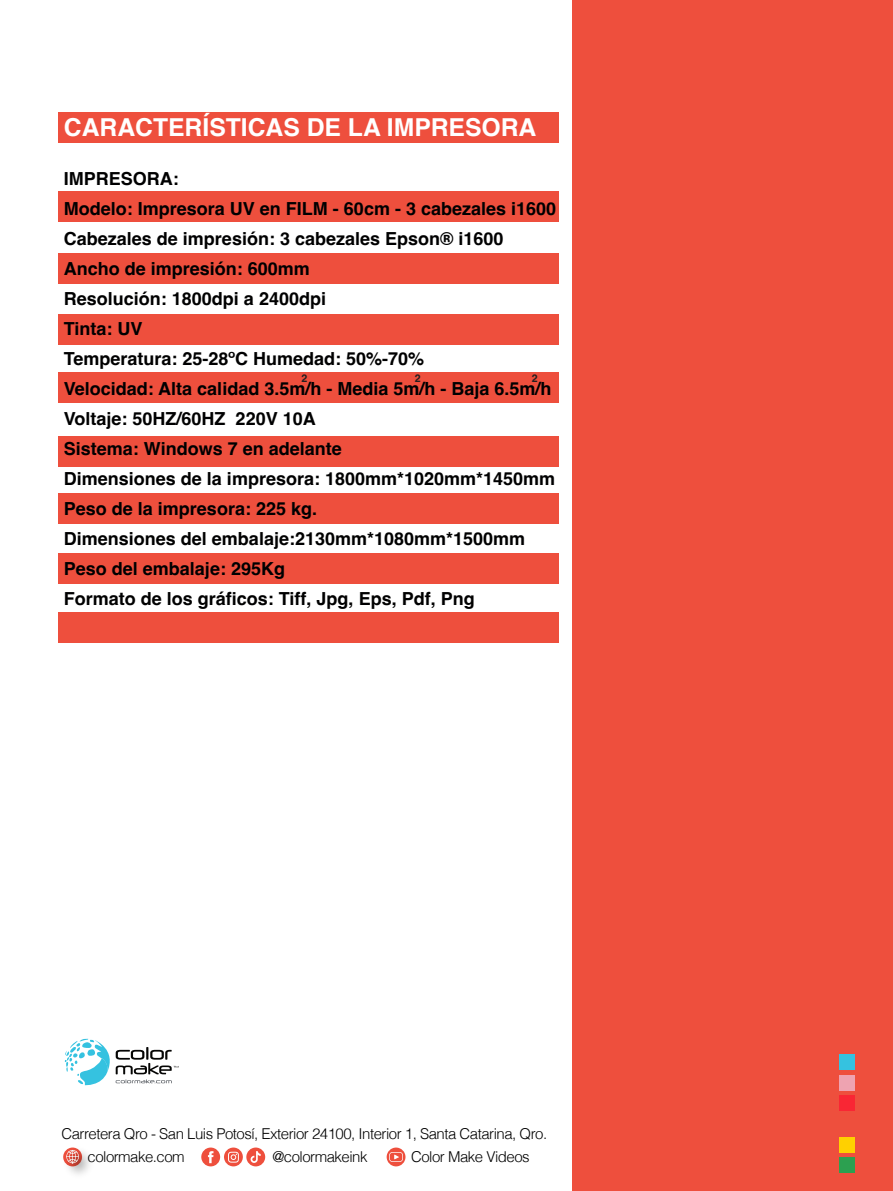
<style>
.page{position:relative;width:893px;height:1191px;background:#fff}
.page>*{position:absolute;margin:0;border:0;box-sizing:border-box;transform-origin:0 0}
.t1{font:700 24.75px "Helvetica";color:#fff}
.t2{font:700 18px/30px "Helvetica";color:#000001}
.t3{font:300 15px/23px "Helvetica";letter-spacing:-.035em;color:#000001}
.t4{font:700 10.65px "Helvetica";color:#231f20}
</style>
<div class="page">
<div style="left:58px;top:191px;width:500px;height:31px;background:#ee4f3d"></div>
<div style="left:58px;top:253px;width:500px;height:31px;background:#ee4f3d"></div>
<div style="left:58px;top:314px;width:500px;height:31px;background:#ee4f3d"></div>
<div style="left:58px;top:372px;width:500px;height:31px;background:#ee4f3d"></div>
<div style="left:58px;top:436px;width:500px;height:31px;background:#ee4f3d"></div>
<div style="left:58px;top:493px;width:500px;height:31px;background:#ee4f3d"></div>
<div style="left:58px;top:553px;width:500px;height:30px;background:#ee4f3d"></div>
<div style="left:58px;top:612px;width:500px;height:31px;background:#ee4f3d"></div>
<svg style="left:64px;top:1038px;width:114px;height:48px"></svg>
<div style="left:573px;top:0;width:320px;height:1191px;background:#ee4f3d"></div>
<div style="left:58px;top:112px;width:500px;height:30px;background:#ee4f3d"></div>
<div style="left:839px;top:1054px;width:15px;height:16px;background:#35c2e0"></div>
<div style="left:839px;top:1074px;width:15px;height:16px;background:#eea3b1"></div>
<div style="left:839px;top:1095px;width:15px;height:16px;background:#f92634"></div>
<div style="left:839px;top:1136px;width:15px;height:16px;background:#ffd000"></div>
<div style="left:839px;top:1157px;width:15px;height:16px;background:#2ca050"></div>
<svg style="left:201px;top:1147px;width:64px;height:19px"></svg>
<svg style="left:387px;top:1147px;width:18px;height:19px"></svg>
<img style="left:63px;top:1147px;width:27px;height:27px">
<svg style="left:66px;top:1149px;width:13px;height:14px"></svg>
<h1 class="t1" style="left:64px;top:112px;width:474px">CARACTERÍSTICAS DE LA IMPRESORA</h1>
<p class="t2" style="left:64px;top:165px;width:494px">IMPRESORA:<br>Modelo: Impresora UV en FILM - 60cm - 3 cabezales i1600<br>Cabezales de impresión: 3 cabezales Epson® i1600<br>Ancho de impresión: 600mm<br>Resolución: 1800dpi a 2400dpi<br>Tinta: UV<br>Temperatura: 25-28ºC Humedad: 50%-70%<br>Velocidad: Alta calidad 3.5m/h - Media 5m/h - Baja 6.5m/h Voltaje: 50HZ/60HZ 220V 10A<br>Sistema: Windows 7 en adelante<br>Dimensiones de la impresora: 1800mm*1020mm*1450mm Peso de la impresora: 225 kg.<br>Dimensiones del embalaje:2130mm*1080mm*1500mm Peso del embalaje: 295Kg<br>Formato de los gráficos: Tiff, Jpg, Eps, Pdf, Png</p>
<p class="t4" style="left:302px;top:372px;width:7px">2</p>
<p class="t4" style="left:415px;top:372px;width:7px">2</p>
<p class="t4" style="left:532px;top:372px;width:7px">2</p>
<p class="t3" style="left:87px;top:1121px;width:461px;text-indent:-26px">Carretera Qro - San Luis Potosí, Exterior 24100, Interior 1, Santa Catarina, Qro. colormake.com</p>
<p class="t3" style="left:272px;top:1144px;width:97px">@colormakeink</p>
<p class="t3" style="left:411px;top:1144px;width:120px">Color Make Videos</p>
</div>
